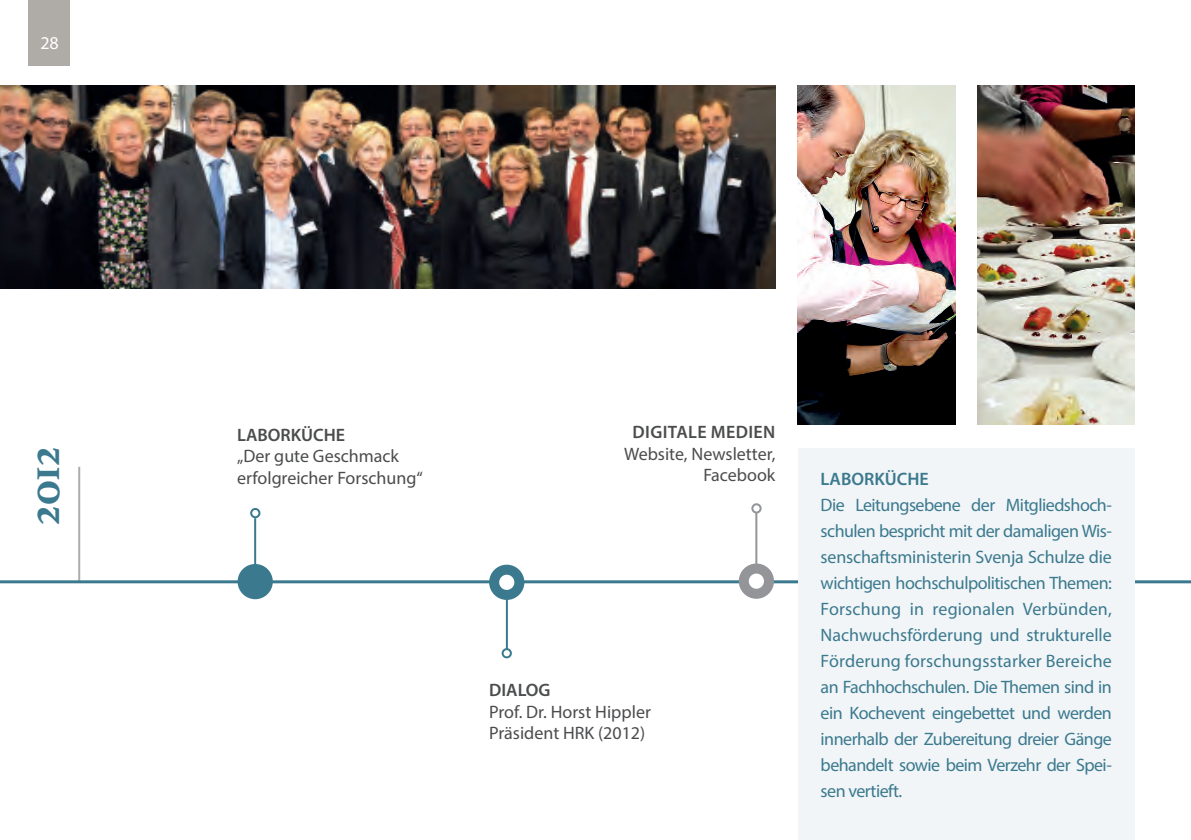
<style>
.page{position:relative;width:1191px;height:840px;background:#fff}
.page>*{position:absolute;margin:0;border:0;box-sizing:border-box;transform-origin:0 0}
.t1{font:700 46px "Athelas";color:#3b798e}
.t2{font:18px/26px "Myriad Pro";letter-spacing:-.03em;color:#3b798e;text-align:justify}
.t3{font:18px/21.6px "Myriad Pro";color:#4b4c4d}
.t4{font:600 18px "Myriad Pro";color:#4b4c4d}
.t5{font:600 18px "Myriad Pro";letter-spacing:.02em;color:#4b4c4d}
.t6{font:600 18px "Myriad Pro";color:#3b798e}
.t7{font:18px "Myriad Pro";color:#fff}
</style>
<div class="page">
<div style="left:28px;top:0;width:42px;height:66px;background:#afaca7"></div>
<hr style="left:78px;top:466px;width:2px;height:115px;background:#afaca7">
<hr style="left:0;top:580px;width:1191px;height:3px;background:#3b798e">
<img style="left:0;top:85px;width:775px;height:203px">
<img style="left:977px;top:85px;width:157px;height:339px">
<img style="left:798px;top:85px;width:157px;height:339px">
<div style="left:798px;top:448px;width:336px;height:391px;background:#f1f5f7"></div>
<div style="left:751px;top:503px;width:10px;height:10px;border:2px solid #939598;border-radius:50%"></div>
<div style="left:744px;top:568px;width:25px;height:25px;background:#fff;border-radius:50%"></div>
<div style="left:739px;top:563px;width:35px;height:35px;border:10px solid #939598;border-radius:50%"></div>
<hr style="left:755px;top:512px;width:2px;height:54px;background:#939598">
<div style="left:250px;top:507px;width:10px;height:11px;border:2px solid #3b798e;border-radius:50%"></div>
<div style="left:238px;top:563px;width:35px;height:36px;background:#3b798e;border-radius:50%"></div>
<hr style="left:254px;top:518px;width:2px;height:47px;background:#3b798e">
<div style="left:501px;top:647px;width:11px;height:11px;border:2px solid #3b798e;border-radius:50%"></div>
<div style="left:494px;top:569px;width:25px;height:25px;background:#fff;border-radius:50%"></div>
<div style="left:489px;top:564px;width:35px;height:35px;border:10px solid #3b798e;border-radius:50%"></div>
<hr style="left:506px;top:599px;width:2px;height:50px;background:#3b798e">
<p class="t7" style="left:40px;top:32px;width:20px">28</p>
<h1 class="t1" style="left:7px;top:524px;width:80px;rotate:-90deg">2012</h1>
<p class="t4" style="left:237px;top:423px;width:110px">LABORKÜCHE</p>
<p class="t3" style="left:237px;top:445px;width:187px">„Der gute Geschmack erfolgreicher Forschung“</p>
<p class="t5" style="left:632px;top:420px;width:144px">DIGITALE MEDIEN</p>
<p class="t3" style="left:624px;top:442px;width:153px;text-align:right">Website, Newsletter,<br>Facebook</p>
<p class="t4" style="left:489px;top:678px;width:63px">DIALOG</p>
<p class="t3" style="left:489px;top:700px;width:163px">Prof. Dr. Horst Hippler<br>Präsident HRK (2012)</p>
<p class="t6" style="left:820px;top:467px;width:110px">LABORKÜCHE</p>
<p class="t2" style="left:820px;top:491px;width:293px">Die Leitungsebene der Mitgliedshoch&shy;schulen bespricht mit der damaligen Wis&shy;senschaftsministerin Svenja Schulze die wichtigen hochschulpolitischen Themen:<br>Forschung in regionalen Verbünden, Nachwuchsförderung und strukturelle Förderung forschungsstarker Bereiche an Fachhochschulen. Die Themen sind in ein Kochevent eingebettet und werden innerhalb der Zubereitung dreier Gänge behandelt sowie beim Verzehr der Spei&shy;sen vertieft.</p>
</div>
